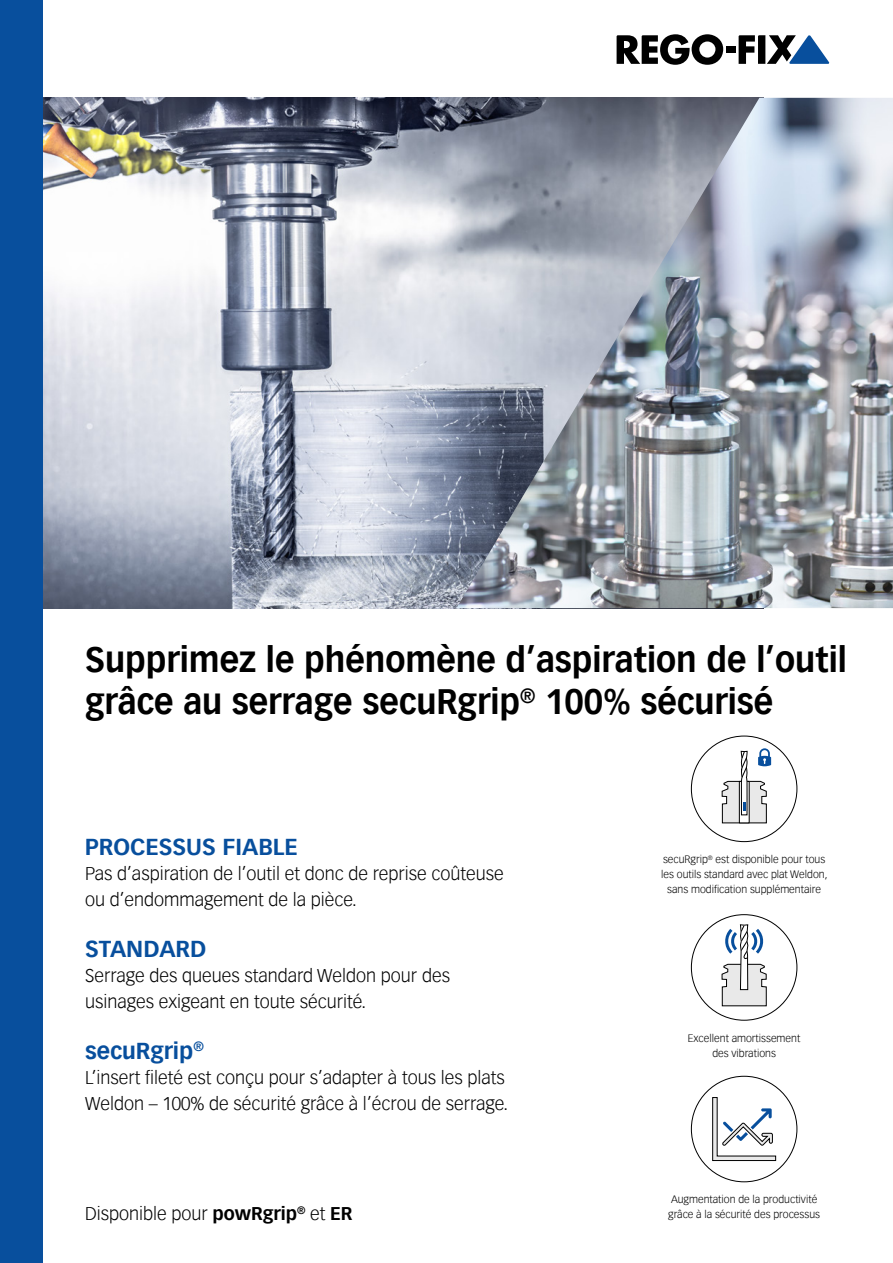
<style>
.page{position:relative;width:893px;height:1263px;background:#fff}
.page>*{position:absolute;margin:0;border:0;box-sizing:border-box;transform-origin:0 0}
.Headline_2{font:700 34.5px/42.5px "Vectora Com";color:#000;scale:.95 1}
.Untertitel_Titelseite_blue{font:700 22.5px "Vectora Com";color:#084f9d}
.Text_2spaltig{font:300 18px/25.5px "Vectora Com";color:#000}
.Icon{font:300 10.5px/14.9px "Vectora Com";color:#000;text-align:center}
.s1{font-weight:700}
</style>
<div class="page">
<img style="left:43px;top:98px;width:413px;height:510px">
<div style="left:726px;top:46px;width:9px;height:7px;background:#000"></div>
<svg style="left:617px;top:34px;width:106px;height:31px"></svg>
<svg style="left:739px;top:35px;width:91px;height:29px"></svg>
<div style="left:0;top:0;width:43px;height:1263px;background:#084f9d"></div>
<img style="left:456px;top:98px;width:437px;height:510px">
<svg style="left:721px;top:748px;width:50px;height:76px"></svg>
<svg style="left:712px;top:1097px;width:64px;height:64px"></svg>
<svg style="left:721px;top:924px;width:46px;height:82px"></svg>
<p class="Headline_2" style="left:85px;top:638px;width:803px">Supprimez le phénomène d’aspiration de l’outil grâce au serrage secuRgrip<sup>®</sup> 100% sécurisé</p>
<p class="Untertitel_Titelseite_blue" style="left:85px;top:833px;width:214px">PROCESSUS FIABLE</p>
<p class="Text_2spaltig" style="left:85px;top:861px;width:420px">Pas d’aspiration de l’outil et donc de reprise coûteuse ou d’endommagement de la pièce.</p>
<p class="Untertitel_Titelseite_blue" style="left:85px;top:935px;width:123px">STANDARD</p>
<p class="Text_2spaltig" style="left:85px;top:963px;width:366px">Serrage des queues standard Weldon pour des usinages exigeant en toute sécurité.</p>
<p class="Untertitel_Titelseite_blue" style="left:85px;top:1037px;width:120px">secuRgrip<sup>®</sup></p>
<p class="Text_2spaltig" style="left:85px;top:1065px;width:425px">L’insert fileté est conçu pour s’adapter à tous les plats<br>Weldon – 100% de sécurité grâce à l’écrou de serrage.</p>
<p class="Text_2spaltig" style="left:85px;top:1201px;width:269px">Disponible pour <span class="s1">powRgrip</span><sup>®</sup> et <span class="s1">ER</span></p>
<p class="Icon" style="left:661px;top:852px;width:168px">secuRgrip<sup>®</sup> est disponible pour tous les outils standard avec plat Weldon, sans modification supplémentaire</p>
<p class="Icon" style="left:688px;top:1031px;width:114px">Excellent amortissement des vibrations</p>
<p class="Icon" style="left:668px;top:1192px;width:153px;text-align:left">Augmentation de la productivité grâce à la sécurité des processus</p>
</div>
